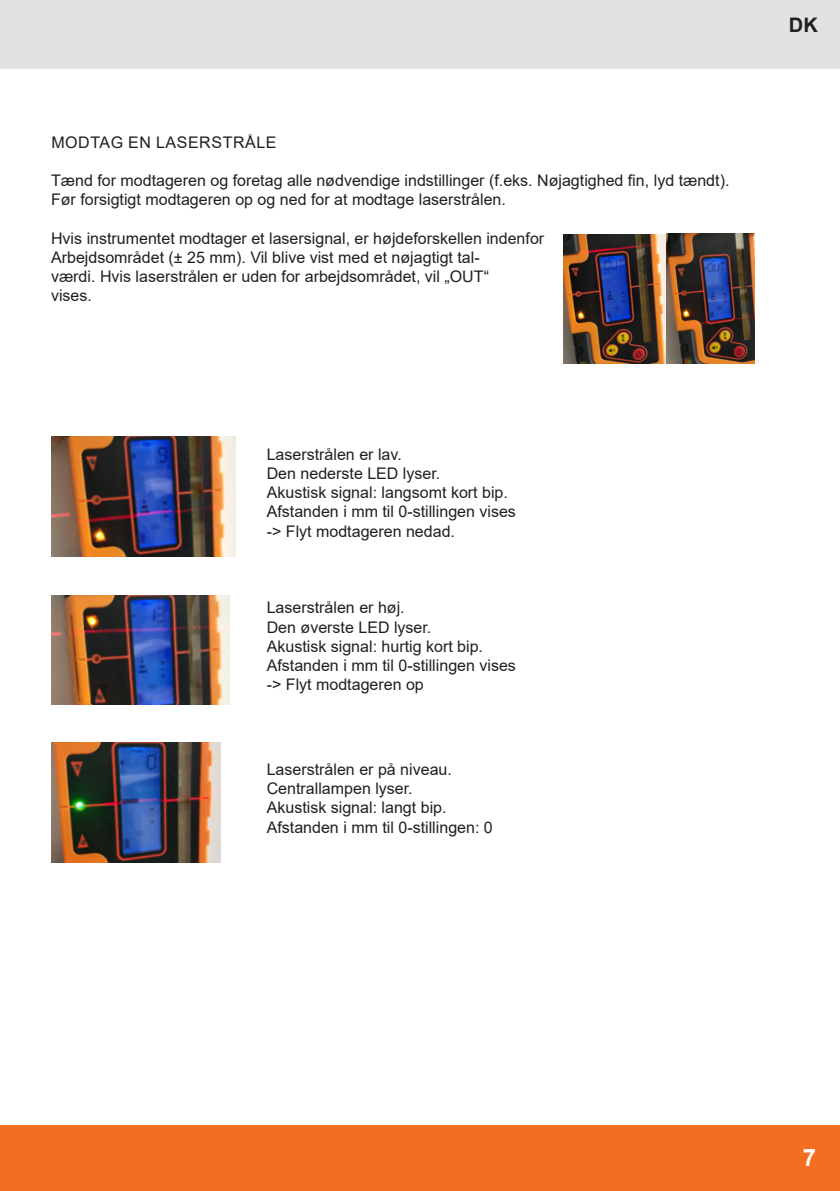
<style>
.page{position:relative;width:840px;height:1191px;background:#fff}
.page>*{position:absolute;margin:0;border:0;box-sizing:border-box;transform-origin:0 0}
.t1{font:700 24px "Arial";color:#fff}
.t2{font:700 20px "Arial";color:#231f20}
.Inhalt{font:16px "Arial";color:#231f20}
.Inhalt-2{font:16px "Arial";letter-spacing:.035em;color:#231f20}
</style>
<div class="page">
<div style="left:0;top:1125px;width:839px;height:66px;background:#f36e21"></div>
<div style="left:0;top:0;width:839px;height:68px;background:#e1e2e4"></div>
<img style="left:563px;top:234px;width:191px;height:129px">
<img style="left:51px;top:437px;width:184px;height:119px">
<img style="left:51px;top:743px;width:169px;height:119px">
<img style="left:51px;top:595px;width:179px;height:109px">
<img style="left:91px;top:685px;width:16px;height:18px">
<img style="left:84px;top:612px;width:14px;height:17px">
<p class="Inhalt-2" style="left:51px;top:131px;width:226px">MODTAG EN LASERSTRÅLE</p>
<p class="Inhalt" style="left:51px;top:169px;width:679px">Tænd for modtageren og foretag alle nødvendige indstillinger (f.eks. Nøjagtighed fin, lyd tændt).</p>
<p class="Inhalt" style="left:51px;top:189px;width:456px">Før forsigtigt modtageren op og ned for at modtage laserstrålen.</p>
<p class="Inhalt" style="left:51px;top:227px;width:494px">Hvis instrumentet modtager et lasersignal, er højdeforskellen indenfor</p>
<p class="Inhalt" style="left:51px;top:246px;width:430px">Arbejdsområdet (± 25 mm). Vil blive vist med et nøjagtigt tal-</p>
<p class="Inhalt" style="left:51px;top:265px;width:439px">værdi. Hvis laserstrålen er uden for arbejdsområdet, vil „OUT“</p>
<p class="Inhalt" style="left:51px;top:285px;width:42px">vises.</p>
<p class="Inhalt" style="left:266px;top:443px;width:136px">Laserstrålen er lav.</p>
<p class="Inhalt" style="left:266px;top:462px;width:175px">Den nederste LED lyser.</p>
<p class="Inhalt" style="left:266px;top:481px;width:242px">Akustisk signal: langsomt kort bip.</p>
<p class="Inhalt" style="left:266px;top:500px;width:250px">Afstanden i mm til 0-stillingen vises</p>
<p class="Inhalt" style="left:266px;top:520px;width:190px">-&gt; Flyt modtageren nedad.</p>
<p class="Inhalt" style="left:266px;top:597px;width:139px">Laserstrålen er høj.</p>
<p class="Inhalt" style="left:266px;top:616px;width:166px">Den øverste LED lyser.</p>
<p class="Inhalt" style="left:266px;top:635px;width:218px">Akustisk signal: hurtig kort bip.</p>
<p class="Inhalt" style="left:266px;top:654px;width:250px">Afstanden i mm til 0-stillingen vises</p>
<p class="Inhalt" style="left:266px;top:673px;width:158px">-&gt; Flyt modtageren op</p>
<p class="Inhalt" style="left:266px;top:758px;width:186px">Laserstrålen er på niveau.</p>
<p class="Inhalt" style="left:266px;top:777px;width:147px">Centrallampen lyser.</p>
<p class="Inhalt" style="left:266px;top:796px;width:181px">Akustisk signal: langt bip.</p>
<p class="Inhalt" style="left:266px;top:816px;width:227px">Afstanden i mm til 0-stillingen: 0</p>
<p class="t2" style="left:788px;top:10px;width:30px">DK</p>
<h1 class="t1" style="left:802px;top:1141px;width:15px">7</h1>
</div>
